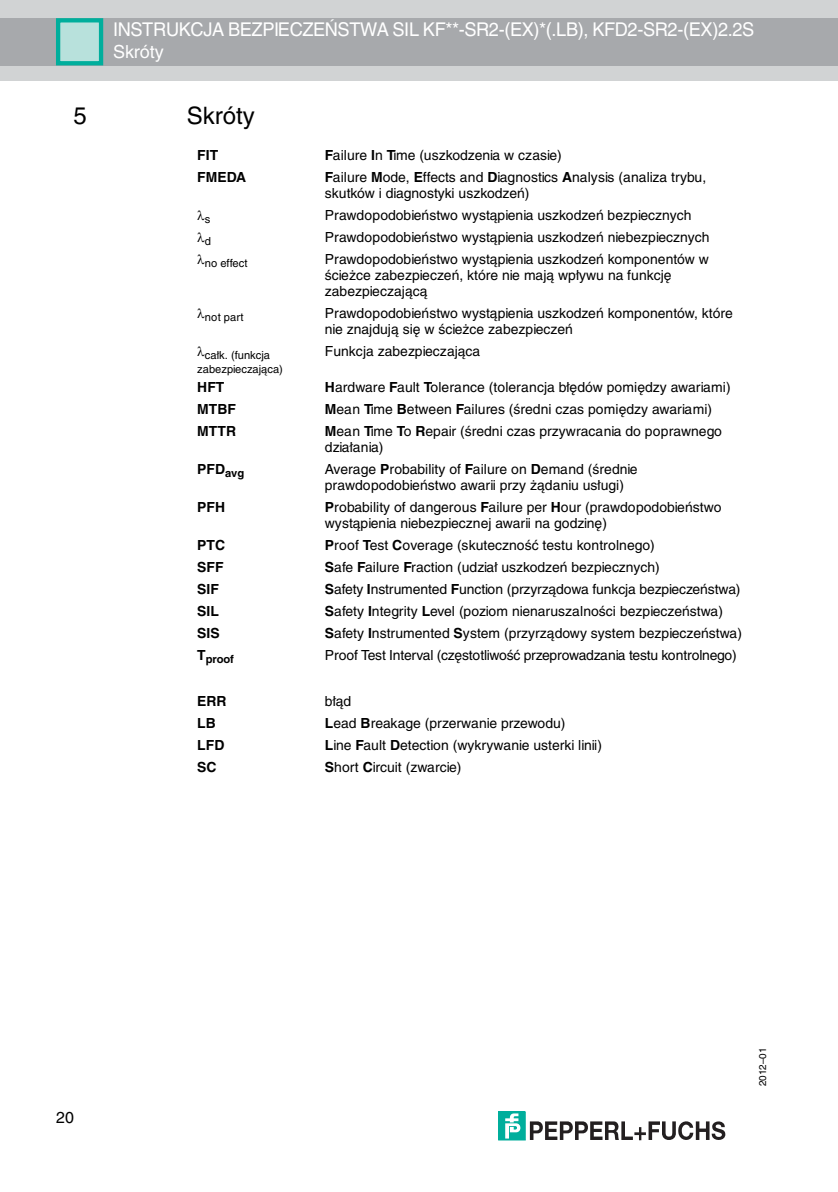
<style>
.page{position:relative;width:838px;height:1192px;background:#fff}
.page>*{position:absolute;margin:0;border:0;box-sizing:border-box;transform-origin:0 0}
.t1{font:24px "Helvetica CE";color:#000}
.t2{font:19px "Helvetica CE";letter-spacing:-.02em;color:#fff;scale:.96 1}
.t3{font:18px "Helvetica CE";color:#fff}
.t4{font:16px "Helvetica CE";color:#000}
.t5{font:14px/16px "Helvetica CE";letter-spacing:.005em;color:#000}
.t6{font:14px "Helvetica CE";letter-spacing:-.015em;color:#000}
.t7{font:700 14px "Helvetica CE";letter-spacing:.005em;color:#000}
.t8{font:11.2px/14px "Helvetica CE";letter-spacing:.005em;color:#000;text-align:center}
.t9{font:700 11.2px "Helvetica CE";letter-spacing:-.01em;color:#000}
.t10{font:10px "Helvetica CE";letter-spacing:.005em;color:#000}
.s1{font-weight:700}
</style>
<div class="page">
<div style="left:0;top:0;width:838px;height:80px;background:#d1d3d4"></div>
<div style="left:0;top:18px;width:838px;height:48px;background:#a7a9ac"></div>
<div style="left:56px;top:19px;width:45px;height:45px;background:#b8e1dc"></div>
<div style="left:56px;top:18px;width:47px;height:47px;border:4px solid #00ae9c"></div>
<div style="left:499px;top:1112px;width:26px;height:28px;background:#00ae9c"></div>
<svg style="left:505px;top:1113px;width:16px;height:26px"></svg>
<svg style="left:530px;top:1121px;width:195px;height:19px"></svg>
<h2 class="t2" style="left:113px;top:22px;width:670px">INSTRUKCJA BEZPIECZEŃSTWA SIL KF**-SR2-(EX)*(.LB), KFD2-SR2-(EX)2.2S</h2>
<p class="t3" style="left:113px;top:45px;width:52px">Skróty</p>
<h1 class="t1" style="left:73px;top:107px;width:15px">5</h1>
<h1 class="t1" style="left:187px;top:107px;width:69px">Skróty</h1>
<p class="t7" style="left:197px;top:150px;width:22px">FIT</p>
<p class="t5" style="left:325px;top:148px;width:239px"><span class="s1">F</span>ailure <span class="s1">I</span>n <span class="s1">T</span>ime (uszkodzenia w czasie)</p>
<p class="t7" style="left:197px;top:172px;width:51px">FMEDA</p>
<p class="t5" style="left:325px;top:170px;width:383px"><span class="s1">F</span>ailure <span class="s1">M</span>ode, <span class="s1">E</span>ffects and <span class="s1">D</span>iagnostics <span class="s1">A</span>nalysis (analiza trybu, skutków i diagnostyki uszkodzeń)</p>
<p class="t8" style="left:205px;top:213px;width:7px">s</p>
<p class="t5" style="left:325px;top:208px;width:368px">Prawdopodobieństwo wystąpienia uszkodzeń bezpiecznych</p>
<p class="t8" style="left:205px;top:235px;width:8px">d</p>
<p class="t5" style="left:325px;top:230px;width:386px">Prawdopodobieństwo wystąpienia uszkodzeń niebezpiecznych</p>
<p class="t8" style="left:205px;top:257px;width:44px">no effect</p>
<p class="t5" style="left:325px;top:252px;width:385px">Prawdopodobieństwo wystąpienia uszkodzeń komponentów w ścieżce zabezpieczeń, które nie mają wpływu na funkcję zabezpieczającą</p>
<p class="t8" style="left:205px;top:311px;width:40px">not part</p>
<p class="t5" style="left:325px;top:306px;width:410px">Prawdopodobieństwo wystąpienia uszkodzeń komponentów, które nie znajdują się w ścieżce zabezpieczeń</p>
<p class="t8" style="left:197px;top:349px;width:87px">całk. (funkcja zabezpieczająca)</p>
<p class="t5" style="left:325px;top:344px;width:157px">Funkcja zabezpieczająca</p>
<p class="t7" style="left:197px;top:382px;width:29px">HFT</p>
<p class="t5" style="left:325px;top:380px;width:407px"><span class="s1">H</span>ardware <span class="s1">F</span>ault <span class="s1">T</span>olerance (tolerancja błędów pomiędzy awariami)</p>
<p class="t7" style="left:197px;top:404px;width:40px">MTBF</p>
<p class="t5" style="left:325px;top:402px;width:389px"><span class="s1">M</span>ean <span class="s1">T</span>ime <span class="s1">B</span>etween <span class="s1">F</span>ailures (średni czas pomiędzy awariami)</p>
<p class="t7" style="left:197px;top:426px;width:40px">MTTR</p>
<p class="t5" style="left:325px;top:424px;width:399px"><span class="s1">M</span>ean <span class="s1">T</span>ime <span class="s1">T</span>o <span class="s1">R</span>epair (średni czas przywracania do poprawnego działania)</p>
<p class="t7" style="left:197px;top:464px;width:49px">PFD<sub>avg</sub></p>
<p class="t5" style="left:325px;top:462px;width:314px">Average <span class="s1">P</span>robability of <span class="s1">F</span>ailure on <span class="s1">D</span>emand (średnie prawdopodobieństwo awarii przy żądaniu usługi)</p>
<p class="t7" style="left:197px;top:502px;width:29px">PFH</p>
<p class="t5" style="left:325px;top:500px;width:398px"><span class="s1">P</span>robability of dangerous <span class="s1">F</span>ailure per <span class="s1">H</span>our (prawdopodobieństwo wystąpienia niebezpiecznej awarii na godzinę)</p>
<p class="t7" style="left:197px;top:540px;width:29px">PTC</p>
<p class="t5" style="left:325px;top:538px;width:331px"><span class="s1">P</span>roof <span class="s1">T</span>est <span class="s1">C</span>overage (skuteczność testu kontrolnego)</p>
<p class="t7" style="left:197px;top:562px;width:28px">SFF</p>
<p class="t5" style="left:325px;top:560px;width:336px"><span class="s1">S</span>afe <span class="s1">F</span>ailure <span class="s1">F</span>raction (udział uszkodzeń bezpiecznych)</p>
<p class="t7" style="left:197px;top:584px;width:23px">SIF</p>
<p class="t5" style="left:325px;top:582px;width:417px"><span class="s1">S</span>afety <span class="s1">I</span>nstrumented <span class="s1">F</span>unction (przyrządowa funkcja bezpieczeństwa)</p>
<p class="t7" style="left:197px;top:606px;width:23px">SIL</p>
<p class="t5" style="left:325px;top:604px;width:400px"><span class="s1">S</span>afety <span class="s1">I</span>ntegrity <span class="s1">L</span>evel (poziom nienaruszalności bezpieczeństwa)</p>
<p class="t7" style="left:197px;top:628px;width:24px">SIS</p>
<p class="t5" style="left:325px;top:626px;width:419px"><span class="s1">S</span>afety <span class="s1">I</span>nstrumented <span class="s1">S</span>ystem (przyrządowy system bezpieczeństwa)</p>
<p class="t9" style="left:197px;top:655px;width:38px"><sup>T</sup>proof</p>
<p class="t6" style="left:325px;top:650px;width:413px">Proof Test Interval (częstotliwość przeprowadzania testu kontrolnego)</p>
<p class="t7" style="left:197px;top:696px;width:31px">ERR</p>
<p class="t5" style="left:325px;top:694px;width:28px">błąd</p>
<p class="t7" style="left:197px;top:718px;width:20px">LB</p>
<p class="t5" style="left:325px;top:716px;width:242px"><span class="s1">L</span>ead <span class="s1">B</span>reakage (przerwanie przewodu)</p>
<p class="t7" style="left:197px;top:740px;width:29px">LFD</p>
<p class="t5" style="left:325px;top:738px;width:279px"><span class="s1">L</span>ine <span class="s1">F</span>ault <span class="s1">D</span>etection (wykrywanie usterki linii)</p>
<p class="t7" style="left:197px;top:762px;width:21px">SC</p>
<p class="t5" style="left:325px;top:760px;width:138px"><span class="s1">S</span>hort <span class="s1">C</span>ircuit (zwarcie)</p>
<p class="t4" style="left:56px;top:1111px;width:19px">20</p>
<p class="t10" style="left:759px;top:1086px;width:40px;rotate:-90deg">2012–01</p>
</div>
